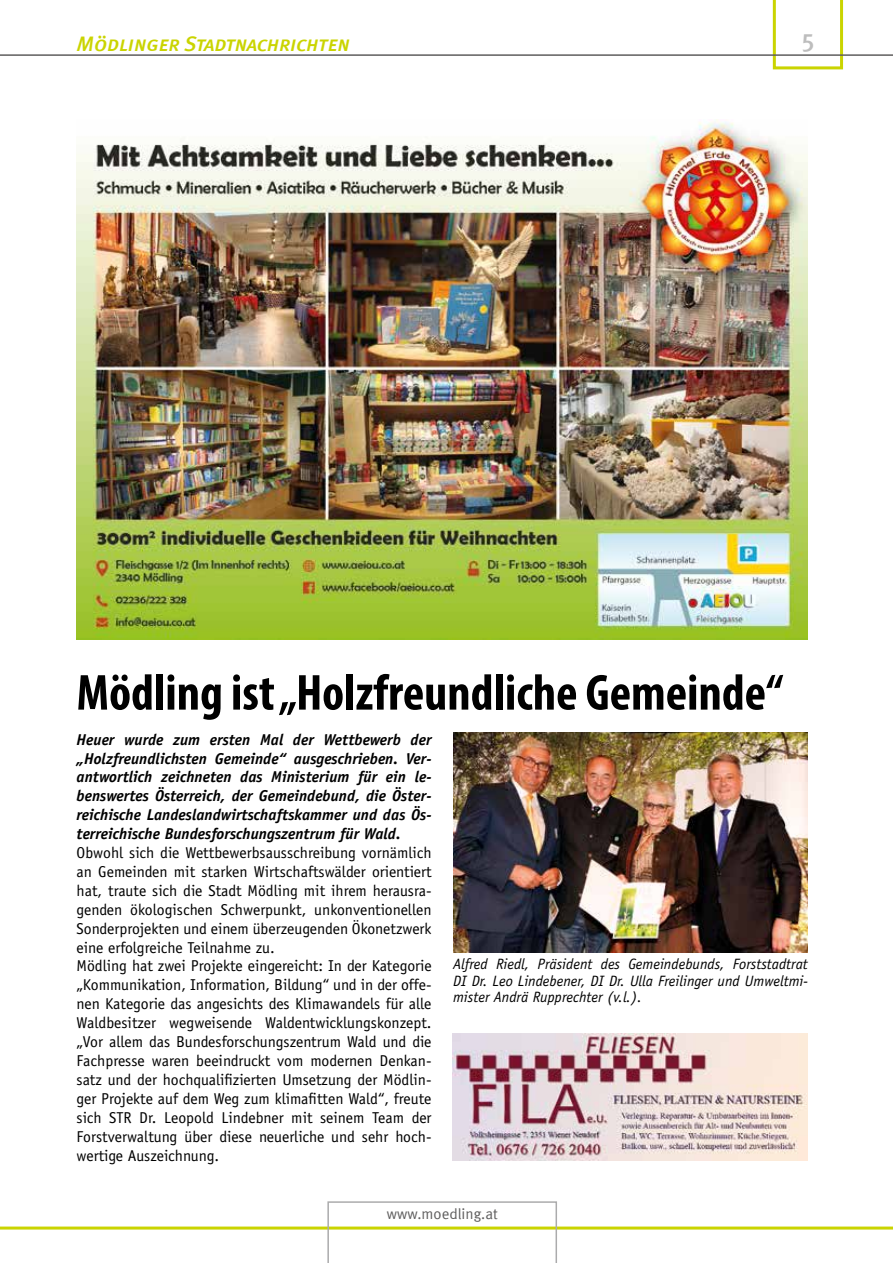
<style>
.page{position:relative;width:893px;height:1263px;background:#fff}
.page>*{position:absolute;margin:0;border:0;box-sizing:border-box;transform-origin:0 0}
.t1{font:700 condensed 51px "Myriad Pro";color:#000}
.t2{font:25.5px "Meta Medium LF";color:#bdbdbd}
.t3{font:21px "Meta Medium Italic Caps";letter-spacing:-.01em;color:#cad400}
.t4{font:15.75px/18.9px "Officina Sans";color:#000}
.t5{font:italic 700 15.75px/18.9px "Officina Sans";color:#000;text-align:justify}
.t6{font:italic 15px/16.5px "Officina Sans";color:#000;text-align:justify}
.t7{font:15px "Meta Normal";color:#5f5e5e}
</style>
<div class="page">
<svg style="left:773px;top:0;width:70px;height:69px"></svg>
<hr style="left:0;top:54px;width:893px;height:2px;background:#5f5e5e">
<hr style="left:0;top:1226px;width:893px;height:3px;background:#cad400">
<svg style="left:327px;top:1201px;width:230px;height:62px"></svg>
<img style="left:77px;top:119px;width:731px;height:521px">
<img style="left:453px;top:1033px;width:355px;height:128px">
<img style="left:453px;top:732px;width:355px;height:221px">
<h3 class="t3" style="left:77px;top:31px;width:275px">Mödlinger Stadtnachrichten</h3>
<h2 class="t2" style="left:801px;top:27px;width:16px">5</h2>
<h1 class="t1" style="left:77px;top:661px;width:708px">Mödling ist „Holzfreundliche Gemeinde“</h1>
<p class="t5" style="left:77px;top:730px;width:357px">Heuer wurde zum ersten Mal der Wettbewerb der „Holzfreundlichsten Gemeinde“ ausgeschrieben. Ver&shy;antwortlich zeichneten das Ministerium für ein le&shy;benswertes Österreich, der Gemeindebund, die Öster&shy;reichische Landeslandwirtschaftskammer und das Ös&shy;terreichische Bundesforschungszentrum für Wald.</p>
<p class="t4" style="left:77px;top:843px;width:357px">Obwohl sich die Wettbewerbsausschreibung vornämlich an Gemeinden mit starken Wirtschaftswälder orientiert hat, traute sich die Stadt Mödling mit ihrem herausra&shy;genden ökologischen Schwerpunkt, unkonventionellen Sonderprojekten und einem überzeugenden Ökonetzwerk eine erfolgreiche Teilnahme zu.<br>Mödling hat zwei Projekte eingereicht: In der Kategorie „Kommunikation, Information, Bildung“ und in der offe&shy;nen Kategorie das angesichts des Klimawandels für alle Waldbesitzer wegweisende Waldentwicklungskonzept. „Vor allem das Bundesforschungszentrum Wald und die Fachpresse waren beeindruckt vom modernen Denkan&shy;satz und der hochqualifizierten Umsetzung der Mödlin&shy;ger Projekte auf dem Weg zum klimafitten Wald“, freute sich STR Dr. Leopold Lindebner mit seinem Team der Forstverwaltung über diese neuerliche und sehr hoch&shy;wertige Auszeichnung.</p>
<p class="t6" style="left:453px;top:956px;width:356px">Alfred Riedl, Präsident des Gemeindebunds, Forststadtrat DI Dr. Leo Lindebener, DI Dr. Ulla Freilinger und Umweltmi&shy;mister Andrä Rupprechter (v.l.).</p>
<p class="t7" style="left:387px;top:1205px;width:112px">www.moedling.at</p>
</div>
